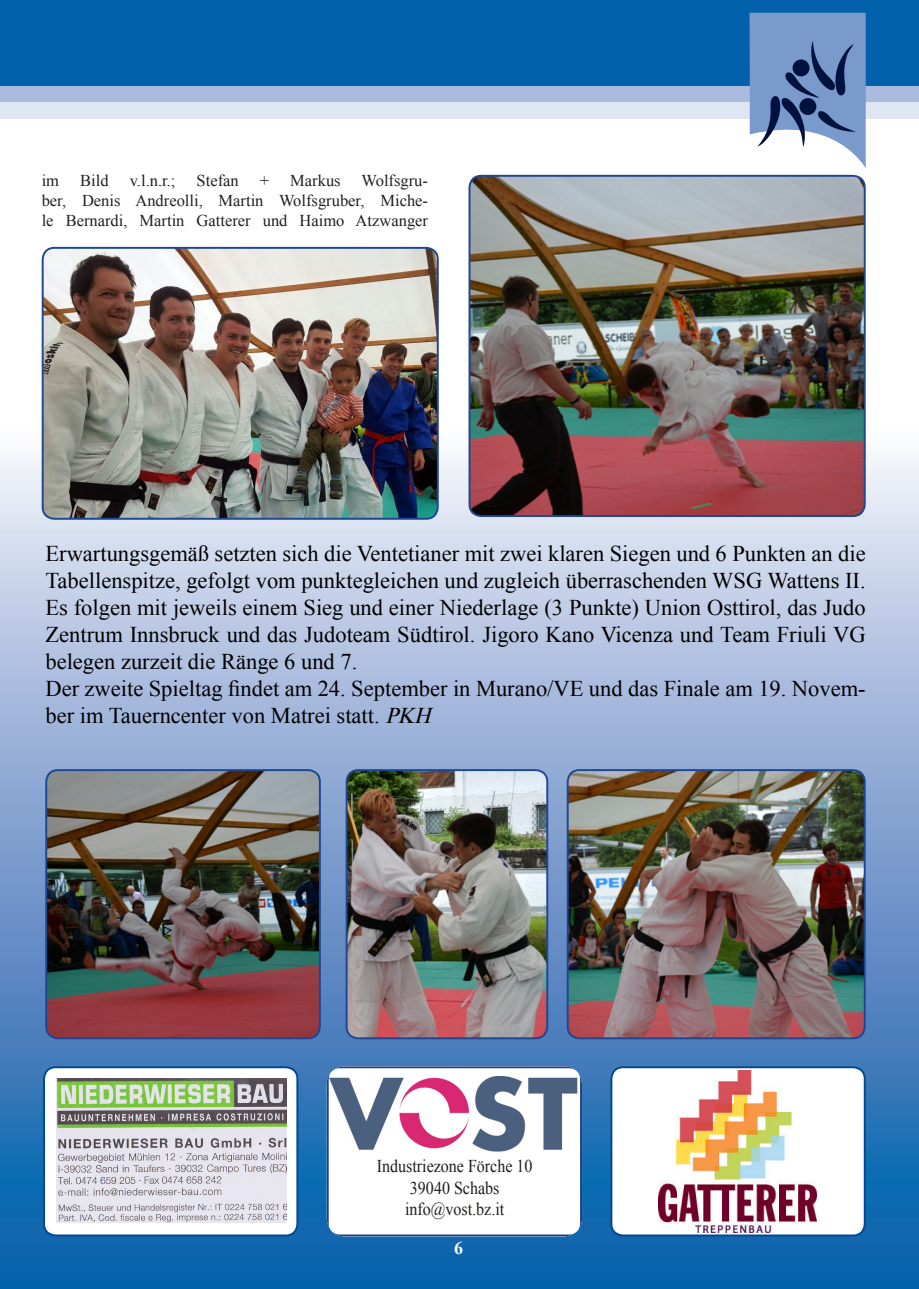
<style>
.page{position:relative;width:919px;height:1289px;background:#fff}
.page>*{position:absolute;margin:0;border:0;box-sizing:border-box;transform-origin:0 0}
.t1{font:22.5px/27px "Times New Roman";color:#000;text-align:justify}
.t2{font:18px/21.6px "Times New Roman";color:#1d1d1b;text-align:center;scale:.89 1}
.t3{font:700 18px "Times New Roman";color:#fff}
.t4{font:16.5px/19.8px "Times New Roman";color:#231f20;text-align:justify}
.s1{font-style:italic}
</style>
<div class="page">
<div style="left:0;top:102px;width:918px;height:16px;background:#dfe6f3"></div>
<div style="left:0;top:86px;width:918px;height:16px;background:#aabbde"></div>
<div style="left:0;top:0;width:918px;height:85px;background:#0161aa"></div>
<div style="left:0;top:431px;width:918px;height:857px;background:linear-gradient(to bottom,#f6edf8,#0055a6)"></div>
<svg style="left:749px;top:13px;width:116px;height:154px"></svg>
<div style="left:792px;top:59px;width:17px;height:17px;background:#00133e;border-radius:50%"></div>
<img style="left:43px;top:248px;width:395px;height:271px">
<div style="left:42px;top:247px;width:396px;height:272px;border:2px solid #1e4692;border-radius:12px"></div>
<img style="left:46px;top:770px;width:274px;height:268px">
<div style="left:45px;top:769px;width:276px;height:270px;border:2px solid #1e4692;border-radius:12px"></div>
<img style="left:567px;top:770px;width:297px;height:268px">
<div style="left:566px;top:769px;width:299px;height:270px;border:2px solid #1e4692;border-radius:12px"></div>
<img style="left:346px;top:770px;width:201px;height:268px">
<div style="left:345px;top:769px;width:203px;height:270px;border:2px solid #1e4692;border-radius:12px"></div>
<img style="left:469px;top:176px;width:395px;height:340px">
<div style="left:468px;top:175px;width:397px;height:342px;border:2px solid #1e4692;border-radius:12px"></div>
<svg style="left:327px;top:1066px;width:255px;height:170px"></svg>
<div style="left:611px;top:1067px;width:253px;height:168px;background:#fff;border-radius:12px"></div>
<img style="left:658px;top:1070px;width:158px;height:162px">
<div style="left:610px;top:1066px;width:255px;height:170px;border:2px solid #004892;border-radius:12px"></div>
<div style="left:44px;top:1067px;width:253px;height:168px;background:#fff;border-radius:12px"></div>
<img style="left:57px;top:1078px;width:229px;height:144px">
<div style="left:43px;top:1066px;width:255px;height:170px;border:2px solid #004892;border-radius:12px"></div>
<p class="t4" style="left:42px;top:171px;width:388px;text-indent:320px">Wolfsgru&shy;ber, Denis Andreolli, Martin Wolfsgruber, Miche&shy;le Bernardi, Martin Gatterer und Haimo Atzwanger</p>
<p class="t4" style="left:42px;top:171px;width:19px">im</p>
<p class="t4" style="left:80px;top:171px;width:30px">Bild</p>
<p class="t4" style="left:130px;top:171px;width:47px">v.l.n.r.;</p>
<p class="t4" style="left:196px;top:171px;width:44px">Stefan</p>
<p class="t4" style="left:260px;top:171px;width:11px">+</p>
<p class="t4" style="left:290px;top:171px;width:52px">Markus</p>
<p class="t1" style="left:45px;top:539px;width:821px">Erwartungsgemäß setzten sich die Ventetianer mit zwei klaren Siegen und 6 Punkten an die Tabellenspitze, gefolgt vom punktegleichen und zugleich überraschenden WSG Wattens II.<br>Es folgen mit jeweils einem Sieg und einer Niederlage (3 Punkte) Union Osttirol, das Judo Zentrum Innsbruck und das Judoteam Südtirol. Jigoro Kano Vicenza und Team Friuli VG belegen zurzeit die Ränge 6 und 7.</p>
<p class="t1" style="left:45px;top:674px;width:821px">Der zweite Spieltag findet am 24. September in Murano/VE und das Finale am 19. Novem&shy;ber im Tauerncenter von Matrei statt. <span class="s1">PKH</span></p>
<p class="t2" style="left:377px;top:1154px;width:176px">Industriezone Förche 10<br>39040 Schabs info@vost.bz.it</p>
<p class="t3" style="left:454px;top:1235px;width:10px">6</p>
</div>
